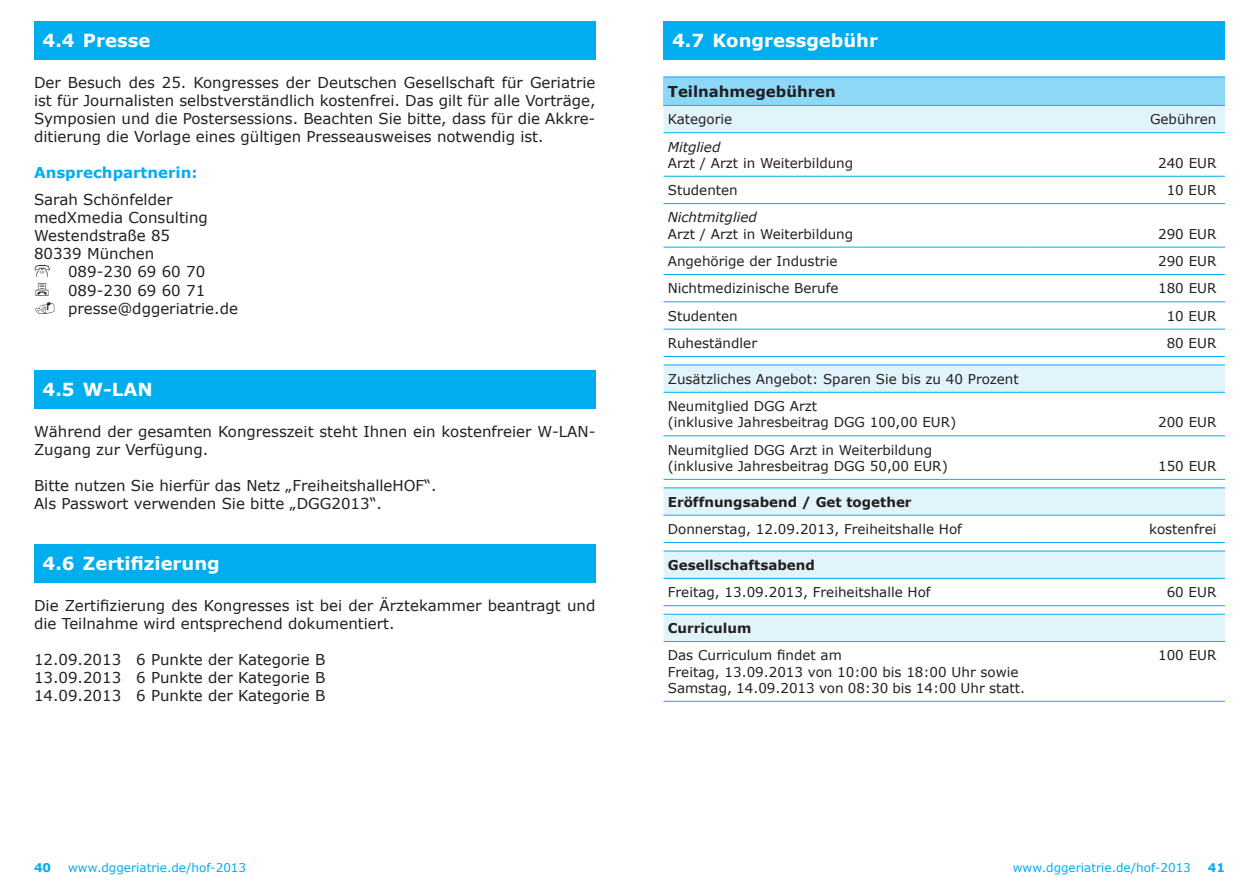
<style>
.page{position:relative;width:1259px;height:893px;background:#fff}
.page>*{position:absolute;margin:0;border:0;box-sizing:border-box;transform-origin:0 0}
.t1{font:700 18px "Verdana";color:#fff}
.t2{font:15px/18px "Verdana";color:#231f20}
.t3{font:700 15px "Verdana";color:#00aeef}
.t4{font:700 15px "Verdana";color:#231f20}
.t5{font:13.5px/16.2px "Verdana";color:#231f20}
.t6{font:700 13.5px "Verdana";color:#231f20}
.t7{font:italic 13.5px "Verdana";color:#231f20}
.t8{font:12px "Verdana";color:#00aeef}
.t9{font:700 12px "Verdana";color:#00aeef}
</style>
<div class="page">
<div style="left:663px;top:21px;width:562px;height:39px;background:#00aeef"></div>
<div style="left:663px;top:77px;width:562px;height:28px;background:#8dd7f7"></div>
<svg style="left:663px;top:106px;width:562px;height:535px"></svg>
<hr style="left:663px;top:77px;width:362px;height:1px;background:#00aeef">
<hr style="left:1025px;top:77px;width:200px;height:1px;background:#00aeef">
<hr style="left:663px;top:105px;width:362px;height:1px;background:#00aeef">
<hr style="left:1025px;top:105px;width:200px;height:1px;background:#00aeef">
<hr style="left:663px;top:365px;width:362px;height:1px;background:#00aeef">
<hr style="left:1025px;top:365px;width:200px;height:1px;background:#00aeef">
<hr style="left:663px;top:487px;width:362px;height:1px;background:#00aeef">
<hr style="left:1025px;top:487px;width:200px;height:1px;background:#00aeef">
<hr style="left:663px;top:551px;width:362px;height:1px;background:#00aeef">
<hr style="left:1025px;top:551px;width:200px;height:1px;background:#00aeef">
<hr style="left:663px;top:132px;width:362px;height:1px;background:#00aeef">
<hr style="left:1025px;top:132px;width:200px;height:1px;background:#00aeef">
<hr style="left:663px;top:176px;width:362px;height:1px;background:#00aeef">
<hr style="left:1025px;top:176px;width:200px;height:1px;background:#00aeef">
<hr style="left:663px;top:203px;width:362px;height:1px;background:#00aeef">
<hr style="left:1025px;top:203px;width:200px;height:1px;background:#00aeef">
<hr style="left:663px;top:247px;width:362px;height:1px;background:#00aeef">
<hr style="left:1025px;top:247px;width:200px;height:1px;background:#00aeef">
<hr style="left:663px;top:274px;width:362px;height:1px;background:#00aeef">
<hr style="left:1025px;top:274px;width:200px;height:1px;background:#00aeef">
<hr style="left:663px;top:301px;width:362px;height:1px;background:#00aeef">
<hr style="left:1025px;top:301px;width:200px;height:1px;background:#00aeef">
<hr style="left:663px;top:329px;width:362px;height:1px;background:#00aeef">
<hr style="left:1025px;top:329px;width:200px;height:1px;background:#00aeef">
<hr style="left:663px;top:356px;width:362px;height:1px;background:#00aeef">
<hr style="left:1025px;top:356px;width:200px;height:1px;background:#00aeef">
<hr style="left:663px;top:392px;width:362px;height:1px;background:#00aeef">
<hr style="left:1025px;top:392px;width:200px;height:1px;background:#00aeef">
<hr style="left:663px;top:435px;width:362px;height:1px;background:#00aeef">
<hr style="left:1025px;top:435px;width:200px;height:1px;background:#00aeef">
<hr style="left:663px;top:479px;width:362px;height:1px;background:#00aeef">
<hr style="left:1025px;top:479px;width:200px;height:1px;background:#00aeef">
<hr style="left:663px;top:515px;width:362px;height:1px;background:#00aeef">
<hr style="left:1025px;top:515px;width:200px;height:1px;background:#00aeef">
<hr style="left:663px;top:542px;width:362px;height:1px;background:#00aeef">
<hr style="left:1025px;top:542px;width:200px;height:1px;background:#00aeef">
<hr style="left:663px;top:578px;width:362px;height:1px;background:#00aeef">
<hr style="left:1025px;top:578px;width:200px;height:1px;background:#00aeef">
<hr style="left:663px;top:605px;width:362px;height:1px;background:#00aeef">
<hr style="left:1025px;top:605px;width:200px;height:1px;background:#00aeef">
<hr style="left:663px;top:614px;width:362px;height:1px;background:#00aeef">
<hr style="left:1025px;top:614px;width:200px;height:1px;background:#00aeef">
<hr style="left:663px;top:641px;width:362px;height:1px;background:#00aeef">
<hr style="left:1025px;top:641px;width:200px;height:1px;background:#00aeef">
<hr style="left:663px;top:701px;width:362px;height:1px;background:#00aeef">
<hr style="left:1025px;top:701px;width:200px;height:1px;background:#00aeef">
<div style="left:34px;top:21px;width:561px;height:39px;background:#00aeef"></div>
<div style="left:34px;top:370px;width:561px;height:38px;background:#00aeef"></div>
<div style="left:34px;top:544px;width:561px;height:39px;background:#00aeef"></div>
<svg style="left:34px;top:264px;width:16px;height:13px"></svg>
<p class="t1" style="left:43px;top:29px;width:109px">4.4 Presse</p>
<p class="t2" style="left:34px;top:74px;width:563px;text-align:justify">Der Besuch des 25. Kongresses der Deutschen Gesellschaft für Geriatrie ist für Journalisten selbstverständlich kostenfrei. Das gilt für alle Vorträge, Symposien und die Postersessions. Beachten Sie bitte, dass für die Akkre&shy;ditierung die Vorlage eines gültigen Presseausweises notwendig ist.</p>
<p class="t3" style="left:34px;top:163px;width:165px">Ansprechpartnerin:</p>
<p class="t2" style="left:34px;top:190px;width:175px">Sarah Schönfelder medXmedia Consulting<br>Westendstraße 85<br>80339 München</p>
<p class="t2" style="left:68px;top:262px;width:171px;line-height:18.6px">089-230 69 60 70<br>089-230 69 60 71 presse@dggeriatrie.de</p>
<p class="t1" style="left:43px;top:29px;width:46px">Text</p>
<p class="t1" style="left:43px;top:378px;width:112px">4.5 W-LAN</p>
<p class="t2" style="left:34px;top:422px;width:563px">Während der gesamten Kongresszeit steht Ihnen ein kostenfreier W-LAN-<br>Zugang zur Verfügung.</p>
<p class="t2" style="left:34px;top:476px;width:404px">Bitte nutzen Sie hierfür das Netz „FreiheitshalleHOF“.<br>Als Passwort verwenden Sie bitte „DGG2013“.</p>
<p class="t1" style="left:43px;top:552px;width:179px">4.6 Zertifizierung</p>
<p class="t2" style="left:34px;top:597px;width:563px">Die Zertifizierung des Kongresses ist bei der Ärztekammer beantragt und die Teilnahme wird entsprechend dokumentiert.</p>
<p class="t2" style="left:34px;top:651px;width:293px;text-align:justify">12.09.2013 6 Punkte der Kategorie B 13.09.2013 6 Punkte der Kategorie B 14.09.2013 6 Punkte der Kategorie B</p>
<p class="t9" style="left:34px;top:859px;width:19px">40</p>
<p class="t8" style="left:68px;top:860px;width:180px">www.dggeriatrie.de/hof-2013</p>
<p class="t1" style="left:672px;top:29px;width:208px">4.7 Kongressgebühr</p>
<p class="t4" style="left:668px;top:82px;width:170px">Teilnahmegebühren</p>
<p class="t5" style="left:668px;top:111px;width:66px">Kategorie</p>
<p class="t5" style="left:1150px;top:111px;width:68px">Gebühren</p>
<p class="t7" style="left:668px;top:138px;width:54px">Mitglied</p>
<p class="t5" style="left:668px;top:155px;width:187px">Arzt / Arzt in Weiterbildung</p>
<p class="t5" style="left:1158px;top:155px;width:60px">240 EUR</p>
<p class="t5" style="left:668px;top:182px;width:72px">Studenten</p>
<p class="t5" style="left:1166px;top:182px;width:51px">10 EUR</p>
<p class="t7" style="left:668px;top:209px;width:91px">Nichtmitglied</p>
<p class="t5" style="left:668px;top:226px;width:187px">Arzt / Arzt in Weiterbildung</p>
<p class="t5" style="left:1158px;top:226px;width:60px">290 EUR</p>
<p class="t5" style="left:668px;top:253px;width:171px">Angehörige der Industrie</p>
<p class="t5" style="left:1158px;top:253px;width:60px">290 EUR</p>
<p class="t5" style="left:668px;top:280px;width:172px">Nichtmedizinische Berufe</p>
<p class="t5" style="left:1158px;top:280px;width:60px">180 EUR</p>
<p class="t5" style="left:668px;top:308px;width:72px">Studenten</p>
<p class="t5" style="left:1166px;top:308px;width:51px">10 EUR</p>
<p class="t5" style="left:668px;top:335px;width:91px">Ruheständler</p>
<p class="t5" style="left:1166px;top:335px;width:51px">80 EUR</p>
<p class="t5" style="left:668px;top:365px;width:352px;line-height:27.3px">Zusätzliches Angebot: Sparen Sie bis zu 40 Prozent<br>Neumitglied DGG Arzt</p>
<p class="t5" style="left:668px;top:414px;width:290px">(inklusive Jahresbeitrag DGG 100,00 EUR)</p>
<p class="t5" style="left:1158px;top:414px;width:60px">200 EUR</p>
<p class="t5" style="left:668px;top:442px;width:281px">Neumitglied DGG Arzt in Weiterbildung (inklusive Jahresbeitrag DGG 50,00 EUR)</p>
<p class="t1" style="left:672px;top:29px;width:35px">???</p>
<p class="t5" style="left:1158px;top:458px;width:60px">150 EUR</p>
<p class="t6" style="left:668px;top:493px;width:245px">Eröffnungsabend / Get together</p>
<p class="t5" style="left:668px;top:521px;width:296px">Donnerstag, 12.09.2013, Freiheitshalle Hof</p>
<p class="t5" style="left:1149px;top:521px;width:69px">kostenfrei</p>
<p class="t6" style="left:668px;top:556px;width:149px">Gesellschaftsabend</p>
<p class="t5" style="left:668px;top:584px;width:264px">Freitag, 13.09.2013, Freiheitshalle Hof</p>
<p class="t5" style="left:1166px;top:584px;width:51px">60 EUR</p>
<p class="t6" style="left:668px;top:619px;width:85px">Curriculum</p>
<p class="t5" style="left:668px;top:647px;width:359px">Das Curriculum findet am<br>Freitag, 13.09.2013 von 10:00 bis 18:00 Uhr sowie<br>Samstag, 14.09.2013 von 08:30 bis 14:00 Uhr statt.</p>
<p class="t5" style="left:1158px;top:647px;width:60px">100 EUR</p>
<p class="t8" style="left:1012px;top:860px;width:180px">www.dggeriatrie.de/hof-2013</p>
<p class="t9" style="left:1208px;top:859px;width:19px">41</p>
</div>
